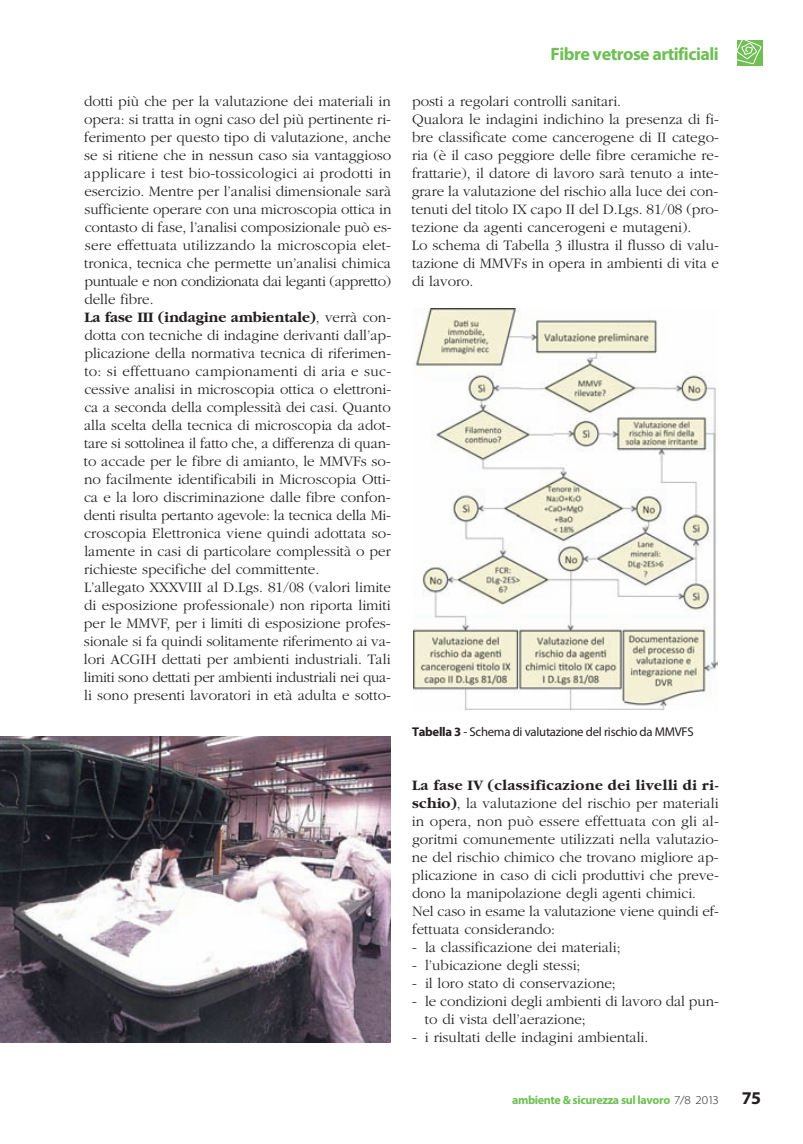
<style>
.page{position:relative;width:803px;height:1144px;background:#fff}
.page>*{position:absolute;margin:0;border:0;box-sizing:border-box;transform-origin:0 0}
.t1{font:700 18px "Myriad Pro";letter-spacing:-.03em;color:#6fbf54}
.t2{font:700 18px "Myriad Pro";color:#231f20}
.t3{font:300 15px/18px "Garamond";color:#231f20}
.t4{font:12.75px "Myriad Pro";letter-spacing:-.02em;color:#231f20}
.t5{font:700 12px "Myriad Pro";letter-spacing:-.03em;color:#6fbf54}
.s1{font-weight:700}
.s2{font-weight:300;font-stretch:semi-expanded;color:#231f20}
</style>
<div class="page">
<img style="left:413px;top:308px;width:304px;height:402px">
<div style="left:737px;top:40px;width:26px;height:26px;background:#6fbf54"></div>
<svg style="left:737px;top:40px;width:24px;height:24px"></svg>
<img style="left:0;top:736px;width:391px;height:306px">
<p class="t1" style="left:550px;top:47px;width:170px">Fibre vetrose artificiali</p>
<p class="t3" style="left:84px;top:92px;width:309px">dotti più che per la valutazione dei materiali in opera: si tratta in ogni caso del più pertinente ri&shy;ferimento per questo tipo di valutazione, anche se si ritiene che in nessun caso sia vantaggioso applicare i test bio-tossicologici ai prodotti in esercizio. Mentre per l’analisi dimensionale sarà sufficiente operare con una microscopia ottica in contasto di fase, l’analisi composizionale può es&shy;sere effettuata utilizzando la microscopia elet&shy;tronica, tecnica che permette un’analisi chimica puntuale e non condizionata dai leganti (appretto) delle fibre.<br><span class="s1">La fase III (indagine ambientale)</span>, verrà con&shy;dotta con tecniche di indagine derivanti dall’ap&shy;plicazione della normativa tecnica di riferimen&shy;to: si effettuano campionamenti di aria e suc&shy;cessive analisi in microscopia ottica o elettroni&shy;ca a seconda della complessità dei casi. Quanto alla scelta della tecnica di microscopia da adot&shy;tare si sottolinea il fatto che, a differenza di quan&shy;to accade per le fibre di amianto, le MMVFs so&shy;no facilmente identificabili in Microscopia Otti&shy;ca e la loro discriminazione dalle fibre confon&shy;denti risulta pertanto agevole: la tecnica della Mi&shy;croscopia Elettronica viene quindi adottata so&shy;lamente in casi di particolare complessità o per richieste specifiche del committente.<br>L’allegato XXXVIII al D.Lgs. 81/08 (valori limite di esposizione professionale) non riporta limiti per le MMVF, per i limiti di esposizione profes&shy;sionale si fa quindi solitamente riferimento ai va&shy;lori ACGIH dettati per ambienti industriali. Tali limiti sono dettati per ambienti industriali nei qua&shy;li sono presenti lavoratori in età adulta e sotto-</p>
<p class="t3" style="left:412px;top:92px;width:309px">posti a regolari controlli sanitari.<br>Qualora le indagini indichino la presenza di fi&shy;bre classificate come cancerogene di II catego&shy;ria (è il caso peggiore delle fibre ceramiche re&shy;frattarie), il datore di lavoro sarà tenuto a inte&shy;grare la valutazione del rischio alla luce dei con&shy;tenuti del titolo IX capo II del D.Lgs. 81/08 (pro&shy;tezione da agenti cancerogeni e mutageni).<br>Lo schema di Tabella 3 illustra il flusso di valu&shy;tazione di MMVFs in opera in ambienti di vita e di lavoro.</p>
<p class="t4" style="left:412px;top:726px;width:283px"><span class="s1">Tabella 3</span> - Schema di valutazione del rischio da MMVFS</p>
<p class="t3" style="left:412px;top:776px;width:309px"><span class="s1">La fase IV (classificazione dei livelli di ri&shy;schio)</span>, la valutazione del rischio per materiali in opera, non può essere effettuata con gli al&shy;goritmi comunemente utilizzati nella valutazio&shy;ne del rischio chimico che trovano migliore ap&shy;plicazione in caso di cicli produttivi che preve&shy;dono la manipolazione degli agenti chimici.<br>Nel caso in esame la valutazione viene quindi ef&shy;fettuata considerando:</p>
<p class="t3" style="left:412px;top:938px;width:210px">- la classificazione dei materiali;</p>
<p class="t3" style="left:412px;top:956px;width:170px">- l’ubicazione degli stessi;</p>
<p class="t3" style="left:412px;top:974px;width:205px">- il loro stato di conservazione;</p>
<p class="t3" style="left:425px;top:992px;width:296px;text-indent:-13px">- le condizioni degli ambienti di lavoro dal pun&shy;to di vista dell’aerazione;</p>
<p class="t3" style="left:412px;top:1028px;width:238px">- i risultati delle indagini ambientali.</p>
<p class="t5" style="left:512px;top:1094px;width:208px">ambiente &amp; sicurezza sul lavoro <span class="s2">7/8 2013</span></p>
<p class="t2" style="left:742px;top:1090px;width:21px">75</p>
</div>
